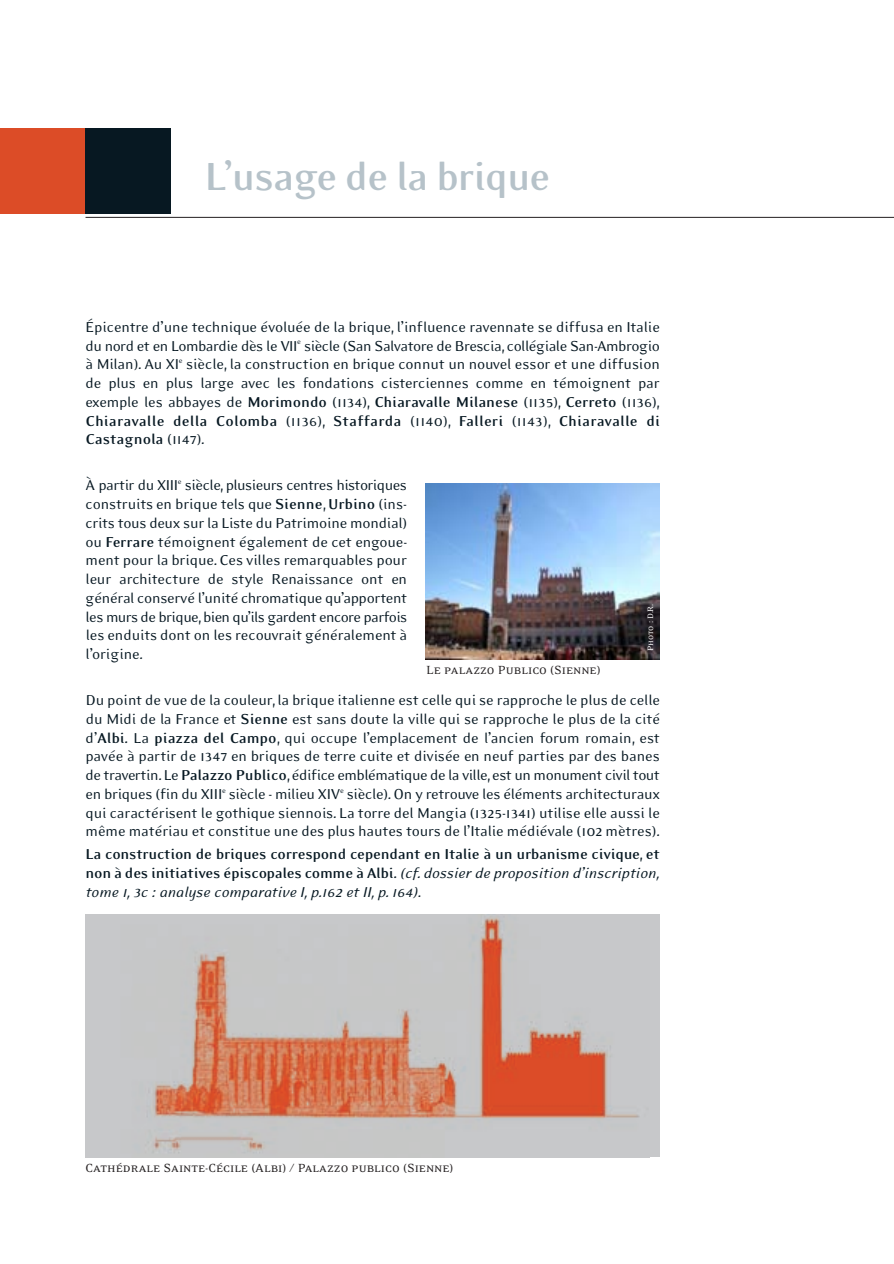
<style>
.page{position:relative;width:894px;height:1264px;background:#fff}
.page>*{position:absolute;margin:0;border:0;box-sizing:border-box;transform-origin:0 0}
.t1{font:700 45px "Eidetic Modern";letter-spacing:-.04em;color:#b6c2c9}
.t2{font:16.5px/18.8px "Eidetic Modern";color:#071822;text-align:justify}
.t3{font:700 16.5px/18.8px "Eidetic Modern";letter-spacing:-.01em;color:#071822;text-align:justify}
.t4{font:13.5px "Eidetic Serif Small Caps";color:#231f20}
.t5{font:9px "Eidetic Serif Small Caps";color:#fff}
.s1{font-weight:700}
.s2{font-weight:400;font-style:italic}
.s3{font-weight:400}
</style>
<div class="page">
<div style="left:0;top:128px;width:128px;height:85px;background:#dc4c27"></div>
<div style="left:86px;top:128px;width:85px;height:85px;background:#071822"></div>
<hr style="left:86px;top:217px;width:808px;height:1px;background:#231f20">
<img style="left:425px;top:483px;width:235px;height:176px">
<img style="left:86px;top:914px;width:563px;height:243px">
<h1 class="t1" style="left:205px;top:148px;width:347px">L’usage de la brique</h1>
<p class="t2" style="left:85px;top:319px;width:576px">Épicentre d’une technique évoluée de la brique, l’influence ravennate se diffusa en Italie du nord et en Lombardie dès le VII<sup>e</sup> siècle (San Salvatore de Brescia, collégiale San-Ambrogio à Milan). Au XI<sup>e</sup> siècle, la construction en brique connut un nouvel essor et une diffusion de plus en plus large avec les fondations cisterciennes comme en témoignent par exemple les abbayes de <span class="s1">Morimondo</span> (1134), <span class="s1">Chiaravalle Milanese</span> (1135), <span class="s1">Cerreto</span> (1136), <span class="s1">Chiaravalle della Colomba</span> (1136), <span class="s1">Staffarda</span> (1140), <span class="s1">Falleri</span> (1143), <span class="s1">Chiaravalle di Castagnola</span> (1147).</p>
<p class="t2" style="left:85px;top:477px;width:323px">À partir du XIII<sup>e</sup> siècle, plusieurs centres historiques construits en brique tels que <span class="s1">Sienne</span>, <span class="s1">Urbino</span> (ins&shy;crits tous deux sur la Liste du Patrimoine mondial) ou <span class="s1">Ferrare</span> témoignent également de cet engoue&shy;ment pour la brique. Ces villes remarquables pour leur architecture de style Renaissance ont en général conservé l’unité chromatique qu’apportent les murs de brique, bien qu’ils gardent encore parfois les enduits dont on les recouvrait généralement à l’origine.</p>
<p class="t2" style="left:86px;top:692px;width:576px">Du point de vue de la couleur, la brique italienne est celle qui se rapproche le plus de celle du Midi de la France et <span class="s1">Sienne</span> est sans doute la ville qui se rapproche le plus de la cité d’<span class="s1">Albi.</span> La <span class="s1">piazza del Campo</span>, qui occupe l’emplacement de l’ancien forum romain, est pavée à partir de 1347 en briques de terre cuite et divisée en neuf parties par des banes de travertin. Le <span class="s1">Palazzo Publico</span>, édifice emblématique de la ville, est un monument civil tout en briques (fin du XIII<sup>e</sup> siècle - milieu XIV<sup>e</sup> siècle). On y retrouve les éléments architecturaux qui caractérisent le gothique siennois. La torre del Mangia (1325-1341) utilise elle aussi le même matériau et constitue une des plus hautes tours de l’Italie médiévale (102 mètres).</p>
<p class="t3" style="left:85px;top:844px;width:576px">La construction de briques correspond cependant en Italie à un urbanisme civique, et non à des initiatives épiscopales comme à Albi. <span class="s2">(cf. dossier de proposition d’inscription, tome 1, 3c : analyse comparative I, p.162 et II, p. 164)</span><span class="s3">.</span></p>
<p class="t5" style="left:645px;top:651px;width:49px;rotate:-90deg">Photo : D.R.</p>
<p class="t4" style="left:426px;top:662px;width:176px">Le palazzo Publico (Sienne)</p>
<p class="t4" style="left:85px;top:1159px;width:369px">Cathédrale Sainte-Cécile (Albi) / Palazzo publico (Sienne)</p>
</div>
